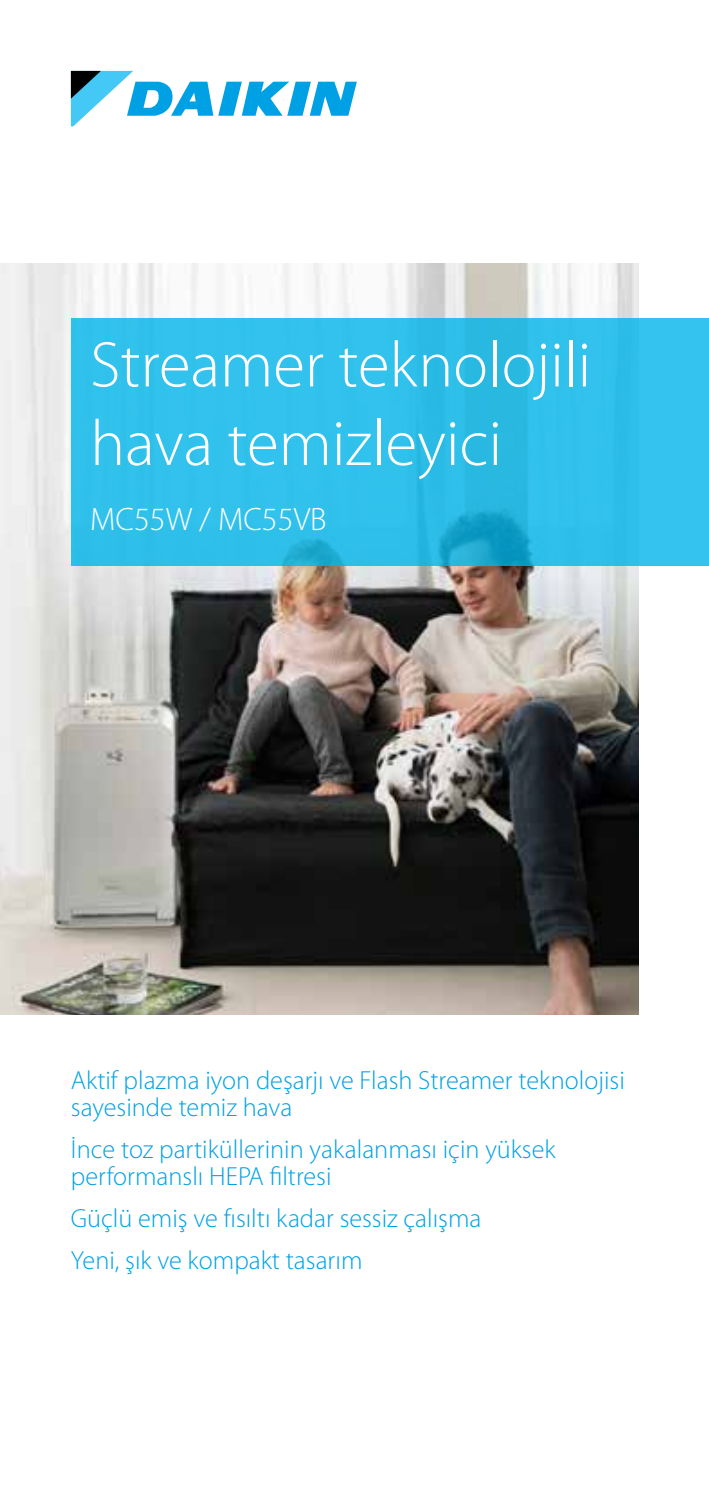
<style>
.page{position:relative;width:709px;height:1489px;background:#fff}
.page>*{position:absolute;margin:0;border:0;box-sizing:border-box;transform-origin:0 0}
.t1{font:300 65px/78.5px "Myriad Pro";color:#fff}
.t2{font:300 32.5px "Myriad Pro";color:#fff}
.t3{font:300 26.25px/27.5px "Myriad Pro";color:#00a1e4}
</style>
<div class="page">
<img style="left:0;top:263px;width:638px;height:751px">
<div style="left:71px;top:318px;width:638px;height:248px;background:#31c1ec"></div>
<svg style="left:71px;top:71px;width:286px;height:55px"></svg>
<h1 class="t1" style="left:90px;top:326px;width:502px">Streamer teknolojili hava temizleyici</h1>
<p class="t2" style="left:90px;top:501px;width:238px">MC55W / MC55VB</p>
<p class="t3" style="left:71px;top:1066px;width:555px">Aktif plazma iyon deşarjı ve Flash Streamer teknolojisi sayesinde temiz hava</p>
<p class="t3" style="left:71px;top:1135px;width:486px">İnce toz partiküllerinin yakalanması için yüksek performanslı HEPA filtresi</p>
<p class="t3" style="left:71px;top:1197px;width:412px;line-height:41.8px">Güçlü emiş ve fısıltı kadar sessiz çalışma<br>Yeni, şık ve kompakt tasarım</p>
</div>
